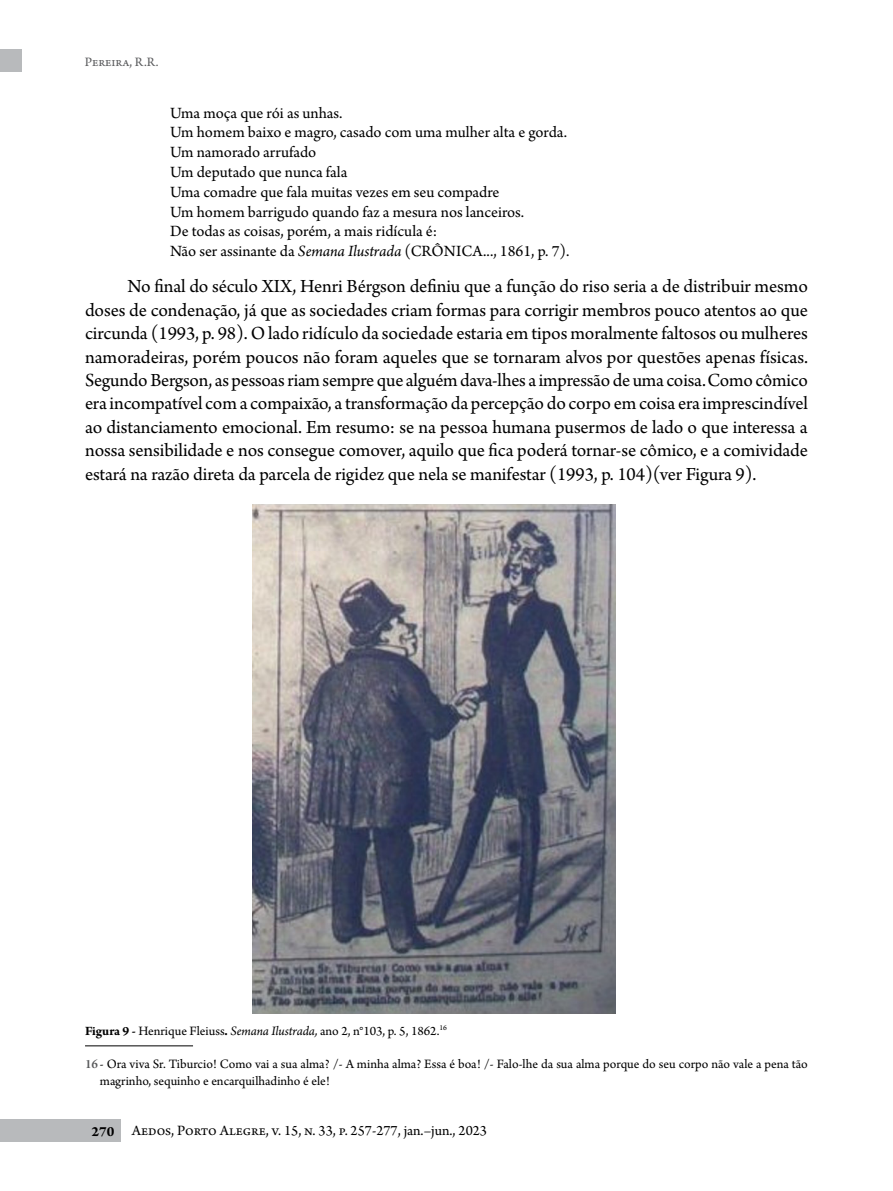
<style>
.page{position:relative;width:893px;height:1191px;background:#fff}
.page>*{position:absolute;margin:0;border:0;box-sizing:border-box;transform-origin:0 0}
.t1{font:19.5px/23.4px "Arno Pro";letter-spacing:-.005em;color:#000;text-align:justify}
.t2{font:16.5px/19.8px "Arno Pro";color:#000}
.t3{font:15px "Arno Pro";color:#000}
.t4{font:13.5px/16.2px "Arno Pro";color:#000}
.t5{font:13.5px "Arno Pro";color:#58595b}
.s1{font-style:italic}
.s2{font-weight:700}
.s3{font-family:"Arno Pro Smbd Subhead";color:#58595b}
</style>
<div class="page">
<div style="left:0;top:1119px;width:121px;height:23px;background:#b8babc"></div>
<div style="left:0;top:49px;width:22px;height:23px;background:#b8babc"></div>
<hr style="left:85px;top:1045px;width:108px;height:1px;background:#000">
<img style="left:252px;top:504px;width:363px;height:509px">
<p class="t5" style="left:85px;top:54px;width:75px">Pereira, R.R.</p>
<p class="t2" style="left:170px;top:104px;width:401px">Uma moça que rói as unhas.<br>Um homem baixo e magro, casado com uma mulher alta e gorda.<br>Um namorado arrufado<br>Um deputado que nunca fala<br>Uma comadre que fala muitas vezes em seu compadre<br>Um homem barrigudo quando faz a mesura nos lanceiros.<br>De todas as coisas, porém, a mais ridícula é:<br>Não ser assinante da <span class="s1">Semana Ilustrada</span> (CRÔNICA..., 1861, p. 7).</p>
<p class="t1" style="left:85px;top:276px;width:725px;text-indent:43px">No final do século XIX, Henri Bérgson definiu que a função do riso seria a de distribuir mesmo doses de condenação, já que as sociedades criam formas para corrigir membros pouco atentos ao que circunda (1993, p. 98). O lado ridículo da sociedade estaria em tipos moralmente faltosos ou mulheres namoradeiras, porém poucos não foram aqueles que se tornaram alvos por questões apenas físicas.<br>Segundo Bergson, as pessoas riam sempre que alguém dava-lhes a impressão de uma coisa.Como cômico era incompatível com a compaixão, a transformação da percepção do corpo em coisa era imprescindível ao distanciamento emocional. Em resumo: se na pessoa humana pusermos de lado o que interessa a nossa sensibilidade e nos consegue comover, aquilo que fica poderá tornar-se cômico, e a comividade estará na razão direta da parcela de rigidez que nela se manifestar (1993, p. 104)(ver Figura 9).</p>
<p class="t4" style="left:85px;top:1023px;width:363px"><span class="s2">Figura 9 -</span> Henrique Fleiuss<span class="s2">.</span> <span class="s1">Semana Ilustrada,</span> ano 2, n°103, p. 5, 1862.<sup>16</sup></p>
<p class="t4" style="left:100px;top:1057px;width:709px;text-indent:-15px"><span class="s3">16</span> - Ora viva Sr. Tiburcio! Como vai a sua alma? /- A minha alma? Essa é boa! /- Falo-lhe da sua alma porque do seu corpo não vale a pena tão magrinho, sequinho e encarquilhadinho é ele!</p>
<p class="t3" style="left:91px;top:1122px;width:397px"><span class="s2">270</span> Aedos, Porto Alegre, v. 15, n. 33, p. 257-277, jan.–jun., 2023</p>
</div>
